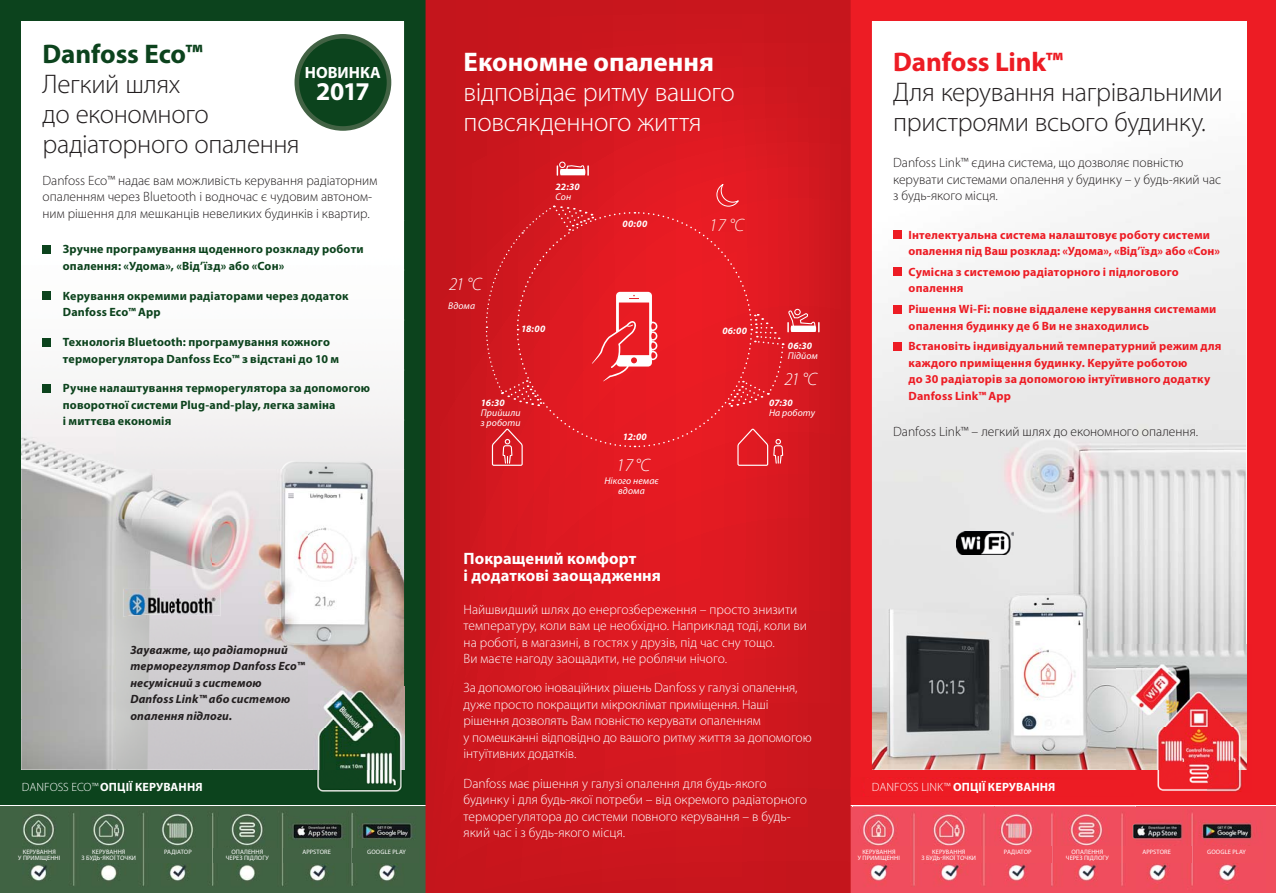
<style>
.page{position:relative;width:1276px;height:893px;background:#fff}
.page>*{position:absolute;margin:0;border:0;box-sizing:border-box;transform-origin:0 0}
.t1{font:300 27px/30px "Myriad Pro";letter-spacing:-.01em;color:#231f20}
.t2{font:300 27px/30px "Myriad Pro";letter-spacing:-.01em;color:#fff}
.t3{font:700 27px "Myriad Pro";color:#fff}
.t4{font:700 27px "Myriad Pro";letter-spacing:-.005em;color:#ed1c24}
.t5{font:700 27px "Myriad Pro";letter-spacing:-.005em;color:#0c431d}
.t6{font:700 25.65px "Myriad Pro";color:#fff}
.t7{font:italic 300 18px "Myriad Pro";color:#fff}
.t8{font:italic 300 18px "Myriad Pro";color:#fef0e8}
.t9{font:700 16.5px/16.5px "Myriad Pro";letter-spacing:.005em;color:#fff}
.t10{font:700 16.35px "Myriad Pro";color:#fff}
.t11{font:300 13.5px/16.5px "Myriad Pro";color:#fff}
.t12{font:300 13.5px/16.5px "Myriad Pro";color:#231f20}
.t13{font:700 12px/16.5px "Myriad Pro";letter-spacing:.015em;color:#ed1c24}
.t14{font:700 12px/16.5px "Myriad Pro";letter-spacing:.015em;color:#0c431d}
.t15{font:italic 700 12px/16.5px "Myriad Pro";letter-spacing:.015em;color:#231f20}
.t16{font:700 12px "Myriad Pro";letter-spacing:.01em;color:#fff}
.t17{font:italic 9.75px/9.8px "Myriad Pro";letter-spacing:.01em;color:#fff;text-align:center}
.t18{font:italic 700 9.75px "Myriad Pro";letter-spacing:.015em;color:#fff}
.t19{font:6.3px/6.3px "Myriad Pro";letter-spacing:.01em;color:#fff;text-align:center}
.s1{color:#fdeee7}
.s2{font-weight:300}
</style>
<div class="page">
<div style="left:0;top:0;width:425px;height:805px;background:#0c431d"></div>
<div style="left:21px;top:21px;width:383px;height:149px;background:#fff"></div>
<img style="left:21px;top:170px;width:383px;height:550px">
<img style="left:21px;top:720px;width:292px;height:50px">
<div style="left:850px;top:806px;width:426px;height:87px;background:#f04e5c"></div>
<div style="left:850px;top:0;width:426px;height:805px;background:#ed1c24"></div>
<img style="left:0;top:806px;width:425px;height:87px">
<img style="left:317px;top:687px;width:88px;height:105px">
<img style="left:313px;top:687px;width:91px;height:83px">
<img style="left:123px;top:589px;width:98px;height:27px">
<div style="left:43px;top:245px;width:8px;height:8px;background:#0c431d"></div>
<div style="left:43px;top:292px;width:8px;height:8px;background:#0c431d"></div>
<div style="left:43px;top:338px;width:8px;height:8px;background:#0c431d"></div>
<div style="left:43px;top:384px;width:8px;height:8px;background:#0c431d"></div>
<svg style="left:425px;top:0;width:425px;height:893px;background:#cf171e"></svg>
<svg style="left:556px;top:162px;width:33px;height:14px"></svg>
<svg style="left:485px;top:183px;width:334px;height:283px;background:#e02028"></svg>
<img style="left:712px;top:219px;width:33px;height:12px">
<svg style="left:294px;top:34px;width:97px;height:97px"></svg>
<div style="left:299px;top:39px;width:88px;height:87px;background:#0c431d;border-radius:50%"></div>
<img style="left:872px;top:21px;width:374px;height:749px">
<img style="left:850px;top:777px;width:114px;height:20px">
<img style="left:1135px;top:813px;width:118px;height:74px">
<img style="left:1206px;top:645px;width:41px;height:147px">
<img style="left:1157px;top:770px;width:49px;height:21px">
<img style="left:1116px;top:645px;width:130px;height:125px">
<img style="left:957px;top:532px;width:56px;height:23px">
<div style="left:893px;top:231px;width:8px;height:8px;background:#ed1c24"></div>
<div style="left:893px;top:268px;width:8px;height:8px;background:#ed1c24"></div>
<div style="left:893px;top:305px;width:8px;height:8px;background:#ed1c24"></div>
<div style="left:893px;top:342px;width:8px;height:8px;background:#ed1c24"></div>
<div style="left:11px;top:848px;width:59px;height:15px;background:#426244"></div>
<div style="left:76px;top:848px;width:66px;height:15px;background:#426244"></div>
<div style="left:145px;top:848px;width:66px;height:15px;background:#426244"></div>
<div style="left:213px;top:848px;width:67px;height:15px;background:#426244"></div>
<div style="left:283px;top:848px;width:67px;height:15px;background:#426244"></div>
<div style="left:352px;top:848px;width:66px;height:15px;background:#426244"></div>
<div style="left:865px;top:779px;width:265px;height:16px;background:#ed1c24"></div>
<img style="left:853px;top:806px;width:282px;height:81px">
<div style="left:1194px;top:846px;width:69px;height:17px;background:#f04e5c"></div>
<div style="left:1123px;top:846px;width:68px;height:17px;background:#f04e5c"></div>
<div style="left:1054px;top:846px;width:67px;height:17px;background:#f04e5c"></div>
<div style="left:985px;top:846px;width:66px;height:17px;background:#f04e5c"></div>
<div style="left:915px;top:846px;width:67px;height:17px;background:#f04e5c"></div>
<div style="left:855px;top:846px;width:55px;height:17px;background:#f04e5c"></div>
<h1 class="t5" style="left:43px;top:44px;width:162px">Danfoss Eco™</h1>
<h1 class="t1" style="left:43px;top:71px;width:259px">Легкий шлях<br>до економ ного радіаторного опалення</h1>
<p class="t10" style="left:305px;top:66px;width:78px">НОВИНКА</p>
<h2 class="t6" style="left:316px;top:81px;width:55px">2017</h2>
<p class="t12" style="left:43px;top:173px;width:336px">Danfoss Eco™ надає вам можливість керування радіаторним опаленням через Bluetooth і водночас є чудовим авто ном&shy;ним рішення для мешканців невеликих будинків і квартир.</p>
<p class="t14" style="left:63px;top:242px;width:302px">Зручне програмування щоденного розкладу роботи опалення: «Удома», «Від’їзд» або «Сон»</p>
<p class="t14" style="left:63px;top:289px;width:287px">Керування окремими радіаторами через додаток<br>Danfoss Eco™ App</p>
<p class="t14" style="left:63px;top:335px;width:278px">Технологія Bluetooth: програмування кожного терморегулятора Danfoss Eco™ з відстані до 10 м</p>
<p class="t14" style="left:63px;top:381px;width:309px">Ручне налаштування терморегулятора за допомогою поворотної системи Plug-and-play, легка заміна<br>і миттєва економія</p>
<h1 class="t3" style="left:463px;top:52px;width:252px">Економне опалення</h1>
<h1 class="t2" style="left:463px;top:80px;width:273px">відповідає ритму вашого повсякденного життя</h1>
<h3 class="t7" style="left:449px;top:277px;width:34px">21 °C</h3>
<p class="t17" style="left:448px;top:301px;width:28px">Вдома</p>
<p class="t18" style="left:555px;top:183px;width:26px">22:30</p>
<p class="t17" style="left:555px;top:193px;width:17px">Сон</p>
<p class="t18" style="left:521px;top:325px;width:26px">18:00</p>
<p class="t18" style="left:622px;top:220px;width:26px">00:00</p>
<p class="t18" style="left:481px;top:399px;width:25px">16:30</p>
<p class="t17" style="left:481px;top:409px;width:41px;text-align:left">Прийшли з роботи</p>
<p class="t18" style="left:623px;top:433px;width:25px">12:00</p>
<h3 class="t7" style="left:616px;top:458px;width:35px">17 °C</h3>
<p class="t17" style="left:604px;top:477px;width:56px">Нікого немає вдома</p>
<h3 class="t8" style="left:709px;top:218px;width:36px">17 °<span class="s1">C</span></h3>
<p class="t18" style="left:722px;top:327px;width:26px">06:00</p>
<p class="t18" style="left:788px;top:342px;width:26px">06:30</p>
<p class="t17" style="left:788px;top:352px;width:32px">Підйом</p>
<h3 class="t7" style="left:784px;top:373px;width:34px">21 °C</h3>
<p class="t18" style="left:769px;top:399px;width:25px">07:30</p>
<p class="t17" style="left:769px;top:409px;width:48px">На роботу</p>
<h1 class="t4" style="left:893px;top:52px;width:171px">Danfoss Link™</h1>
<h1 class="t1" style="left:893px;top:80px;width:331px">Для керування нагрівальними пристроями всього будинку.</h1>
<p class="t12" style="left:893px;top:156px;width:329px">Danfoss Link™ єдина система, що дозволяє повністю керувати системами опалення у будинку – у будь-який час з будь-якого місця.</p>
<p class="t13" style="left:908px;top:228px;width:313px">Інтелектуальна система налаштовує роботу системи опалення під Ваш розклад: «Удома», «Від’їзд» або «Сон»</p>
<p class="t13" style="left:908px;top:265px;width:272px">Сумісна з системою радіаторного і підлогового опалення</p>
<p class="t13" style="left:908px;top:302px;width:309px">Рішення Wi-Fi: повне віддалене керування системами опалення будинку де б Ви не знаходились</p>
<p class="t13" style="left:908px;top:339px;width:314px">Встановіть індивідуальний температурний режим для каждого приміщення будинку. Керуйте роботою<br>до 30 радіаторів за допомогою інтуїтивного додатку Danfoss Link™ App</p>
<p class="t12" style="left:893px;top:424px;width:306px">Danfoss Link™ – легкий шлях до економного опалення.</p>
<p class="t9" style="left:463px;top:552px;width:199px">Покращений комфорт<br>і додаткові заощадження</p>
<p class="t11" style="left:463px;top:602px;width:345px">Найшвидший шлях до енергозбереження – просто знизити температуру, коли вам це необхідно. Наприклад тоді, коли ви на роботі, в магазині, в гостях у друзів, під час сну тощо.<br>Ви маєте нагоду заощадити, не роблячи нічого.</p>
<p class="t11" style="left:463px;top:681px;width:349px">За допомогою іноваційних рішень Danfoss у галузі опалення, дуже просто покращити мікроклімат приміщення. Наші рішення дозволять Вам повністю керувати опаленням<br>у помешканні відповідно до вашого ритму життя за допомогою інтуїтивних додатків.</p>
<p class="t11" style="left:463px;top:776px;width:345px">Danfoss має рішення у галузі опалення для будь-якого будинку і для будь-якої потреби – від окремого радіаторного терморегулятора до системи повного керування – в будь&shy;який час і з будь-якого місця.</p>
<p class="t15" style="left:130px;top:643px;width:176px">Зауважте, що радіаторний терморегулятор Danfoss Eco™ несумісний з системою<br>Danfoss Link™ або системою опалення підлоги.</p>
<p class="t16" style="left:22px;top:783px;width:182px"><span class="s2">DANFOSS ECO™</span>ОПЦІЇ КЕРУВАННЯ</p>
<p class="t16" style="left:872px;top:783px;width:185px"><span class="s2">DANFOSS LINK™</span> ОПЦІЇ КЕРУВАННЯ</p>
<p class="t19" style="left:18px;top:849px;width:44px">КЕРУВАННЯ<br>У ПРИМІЩЕННІ</p>
<p class="t19" style="left:226px;top:849px;width:45px">ОПАЛЕННЯ<br>ЧЕРЕЗ ПІДЛОГУ</p>
<p class="t19" style="left:92px;top:849px;width:35px">КЕРУВАННЯ</p>
<p class="t19" style="left:164px;top:849px;width:29px">РАДІАТОР</p>
<p class="t19" style="left:82px;top:856px;width:56px">З БУДЬ-ЯКОЇ ТОЧКИ</p>
<p class="t19" style="left:302px;top:849px;width:30px">APPSTORE</p>
<p class="t19" style="left:367px;top:849px;width:40px">GOOGLE PLAY</p>
<p class="t19" style="left:862px;top:849px;width:35px">КЕРУВАННЯ</p>
<p class="t19" style="left:1207px;top:849px;width:40px">GOOGLE PLAY</p>
<p class="t19" style="left:858px;top:855px;width:44px">У ПРИМІЩЕННІ</p>
<p class="t19" style="left:921px;top:849px;width:56px">КЕРУВАННЯ<br>З БУДЬ-ЯКОЇ ТОЧКИ</p>
<p class="t19" style="left:1004px;top:849px;width:29px">РАДІАТОР</p>
<p class="t19" style="left:1065px;top:849px;width:45px">ОПАЛЕННЯ<br>ЧЕРЕЗ ПІДЛОГУ</p>
<p class="t19" style="left:1142px;top:849px;width:30px">APPSTORE</p>
</div>
